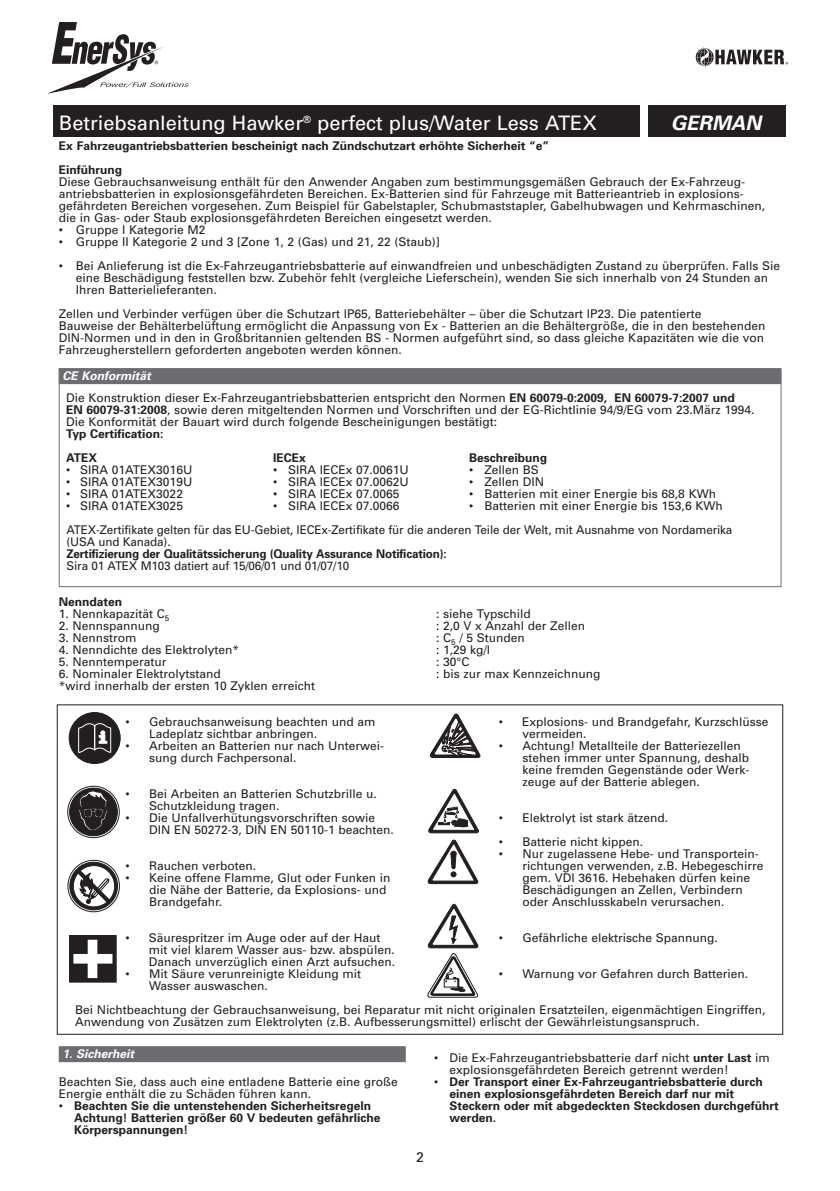
<style>
.page{position:relative;width:840px;height:1191px;background:#fff}
.page>*{position:absolute;margin:0;border:0;box-sizing:border-box;transform-origin:0 0}
.t1{font:20px "Univers";color:#fff}
.t2{font:italic 700 20px "Univers";color:#fff}
.t3{font:14px "Univers";color:#231f20}
.t4{font:12px/12px "Univers";color:#231f20}
.t5{font:700 12px/12px "Univers";color:#231f20}
.t6{font:italic 700 12px "Univers";color:#fff}
.s1{font-weight:700;font-style:italic;color:#fff}
.s2{font-weight:700}
.s3{font-weight:400}
</style>
<div class="page">
<div style="left:53px;top:106px;width:731px;height:31px;background:#231f20"></div>
<svg style="left:49px;top:22px;width:140px;height:72px"></svg>
<svg style="left:695px;top:47px;width:92px;height:20px"></svg>
<div style="left:639px;top:101px;width:8px;height:38px;background:#fff"></div>
<div style="left:69px;top:712px;width:51px;height:51px;background:#231f20;border-radius:50%"></div>
<div style="left:69px;top:712px;width:52px;height:52px;border:1px solid #231f20;border-radius:50%"></div>
<svg style="left:78px;top:723px;width:34px;height:30px"></svg>
<svg style="left:68px;top:786px;width:51px;height:51px"></svg>
<div style="left:67px;top:786px;width:52px;height:52px;border:1px solid #231f20;border-radius:50%"></div>
<div style="left:70px;top:788px;width:47px;height:47px;background:#231f20;border-radius:50%"></div>
<div style="left:69px;top:788px;width:48px;height:48px;border:1px solid #231f20;border-radius:50%"></div>
<svg style="left:79px;top:790px;width:28px;height:40px"></svg>
<svg style="left:68px;top:860px;width:51px;height:51px"></svg>
<div style="left:68px;top:860px;width:52px;height:52px;border:1px solid #231f20;border-radius:50%"></div>
<div style="left:70px;top:862px;width:47px;height:48px;background:#231f20;border-radius:50%"></div>
<div style="left:70px;top:862px;width:48px;height:48px;border:1px solid #231f20;border-radius:50%"></div>
<svg style="left:73px;top:865px;width:42px;height:42px"></svg>
<div style="left:73px;top:865px;width:42px;height:42px;border:1px solid #231f20;border-radius:50%"></div>
<svg style="left:77px;top:870px;width:33px;height:34px"></svg>
<div style="left:70px;top:935px;width:46px;height:47px;background:#231f20"></div>
<div style="left:69px;top:935px;width:48px;height:47px;border:1px solid #231f20"></div>
<svg style="left:73px;top:939px;width:39px;height:39px"></svg>
<svg style="left:429px;top:713px;width:51px;height:44px"></svg>
<svg style="left:427px;top:839px;width:51px;height:44px"></svg>
<svg style="left:428px;top:788px;width:51px;height:45px"></svg>
<svg style="left:427px;top:903px;width:51px;height:95px"></svg>
<div style="left:59px;top:1046px;width:346px;height:16px;background:#6c6d70"></div>
<div style="left:59px;top:368px;width:721px;height:16px;background:#6c6d70"></div>
<h1 class="t1" style="left:59px;top:115px;width:539px">Betriebsanleitung Hawker<sup>®</sup> perfect plus/Water Less ATEX</h1>
<p class="t5" style="left:59px;top:140px;width:491px">Ex Fahrzeugantriebsbatterien bescheinigt nach Zündschutzart erhöhte Sicherheit “e”</p>
<h1 class="t2" style="left:670px;top:115px;width:91px">GERMAN</h1>
<p class="t5" style="left:59px;top:164px;width:65px">Einführung</p>
<p class="t4" style="left:59px;top:176px;width:707px">Diese Gebrauchsanweisung enthält für den Anwender Angaben zum bestimmungsgemäßen Gebrauch der Ex-Fahrzeug&shy;antriebsbatterien in explosionsgefährdeten Bereichen. Ex-Batterien sind für Fahrzeuge mit Batterieantrieb in explosions&shy;gefährdeten Bereichen vorgesehen. Zum Beispiel für Gabelstapler, Schubmaststapler, Gabelhubwagen und Kehrmaschinen, die in Gas- oder Staub explosionsgefährdeten Bereichen eingesetzt werden.</p>
<p class="t4" style="left:59px;top:224px;width:148px">• Gruppe I Kategorie M2</p>
<p class="t4" style="left:59px;top:236px;width:382px">• Gruppe II Kategorie 2 und 3 [Zone 1, 2 (Gas) und 21, 22 (Staub)]</p>
<p class="t4" style="left:76px;top:260px;width:705px;text-indent:-17px">• Bei Anlieferung ist die Ex-Fahrzeugantriebsbatterie auf einwandfreien und unbeschädigten Zustand zu überprüfen. Falls Sie eine Beschädigung feststellen bzw. Zubehör fehlt (vergleiche Lieferschein), wenden Sie sich innerhalb von 24 Stunden an<br>Ihren Batterielieferanten.</p>
<p class="t4" style="left:59px;top:308px;width:707px">Zellen und Verbinder verfügen über die Schutzart IP65, Batteriebehälter – über die Schutzart IP23. Die patentierte<br>Bauweise der Behälterbelüftung ermöglicht die Anpassung von Ex - Batterien an die Behältergröße, die in den bestehenden DIN-Normen und in den in Großbritannien geltenden BS - Normen aufgeführt sind, so dass gleiche Kapazitäten wie die von Fahrzeugherstellern geforderten angeboten werden können.</p>
<p class="t4" style="left:62px;top:366px;width:673px;line-height:21.4px"><span class="s1">CE Konformität<br></span>Die Konstruktion dieser Ex-Fahrzeugantriebsbatterien entspricht den Normen <span class="s2">EN 60079-0:2009, EN 60079-7:2007 und</span></p>
<p class="t4" style="left:66px;top:404px;width:689px"><span class="s2">EN 60079-31:2008</span>, sowie deren mitgeltenden Normen und Vorschriften und der EG-Richtlinie 94/9/EG vom 23.März 1994.<br>Die Konformität der Bauart wird durch folgende Bescheinigungen bestätigt:</p>
<p class="t5" style="left:66px;top:422px;width:99px;line-height:24px">Typ Certification:<br>ATEX</p>
<p class="t5" style="left:273px;top:452px;width:34px">IECEx</p>
<p class="t5" style="left:468px;top:452px;width:79px">Beschreibung</p>
<p class="t4" style="left:66px;top:464px;width:128px">• SIRA 01ATEX3016U</p>
<p class="t4" style="left:273px;top:464px;width:137px">• SIRA IECEx 07.0061U</p>
<p class="t4" style="left:468px;top:464px;width:71px">• Zellen BS</p>
<p class="t4" style="left:66px;top:476px;width:128px">• SIRA 01ATEX3019U</p>
<p class="t4" style="left:273px;top:476px;width:137px">• SIRA IECEx 07.0062U</p>
<p class="t4" style="left:468px;top:476px;width:77px">• Zellen DIN</p>
<p class="t4" style="left:66px;top:488px;width:118px">• SIRA 01ATEX3022</p>
<p class="t4" style="left:273px;top:488px;width:128px">• SIRA IECEx 07.0065</p>
<p class="t4" style="left:468px;top:488px;width:248px">• Batterien mit einer Energie bis 68,8 KWh</p>
<p class="t4" style="left:66px;top:500px;width:118px">• SIRA 01ATEX3025</p>
<p class="t4" style="left:273px;top:500px;width:128px">• SIRA IECEx 07.0066</p>
<p class="t4" style="left:66px;top:494px;width:667px;line-height:24px;text-indent:402px">• Batterien mit einer Energie bis 153,6 KWh<br>ATEX-Zertifikate gelten für das EU-Gebiet, IECEx-Zertifikate für die anderen Teile der Welt, mit Ausnahme von Nordamerika</p>
<p class="t4" style="left:66px;top:536px;width:105px">(USA und Kanada).</p>
<p class="t5" style="left:66px;top:548px;width:381px">Zertifizierung der Qualitätssicherung (Quality Assurance Notification):</p>
<p class="t4" style="left:66px;top:560px;width:284px">Sira 01 ATEX M103 datiert auf 15/06/01 und 01/07/10</p>
<p class="t5" style="left:59px;top:596px;width:65px">Nenndaten</p>
<p class="t4" style="left:59px;top:608px;width:112px">1. Nennkapazität C<sub>5</sub></p>
<p class="t4" style="left:436px;top:608px;width:96px">: siehe Typschild</p>
<p class="t4" style="left:59px;top:620px;width:102px">2. Nennspannung</p>
<p class="t4" style="left:436px;top:620px;width:150px">: 2,0 V x Anzahl der Zellen</p>
<p class="t4" style="left:59px;top:632px;width:79px">3. Nennstrom</p>
<p class="t4" style="left:436px;top:632px;width:90px">: C<sub>5</sub> / 5 Stunden</p>
<p class="t4" style="left:59px;top:644px;width:182px">4. Nenndichte des Elektrolyten*</p>
<p class="t4" style="left:436px;top:644px;width:56px">: 1,29 kg/l</p>
<p class="t4" style="left:59px;top:656px;width:109px">5. Nenntemperatur</p>
<p class="t4" style="left:436px;top:656px;width:35px">: 30°C</p>
<p class="t4" style="left:59px;top:668px;width:163px">6. Nominaler Elektrolytstand</p>
<p class="t4" style="left:436px;top:668px;width:165px">: bis zur max Kennzeichnung</p>
<p class="t4" style="left:59px;top:680px;width:258px">*wird innerhalb der ersten 10 Zyklen erreicht</p>
<p class="t4" style="left:149px;top:716px;width:228px;text-indent:-24px">• Gebrauchsanweisung beachten und am<br>Ladeplatz sichtbar anbringen.</p>
<p class="t4" style="left:149px;top:740px;width:236px;text-indent:-24px">• Arbeiten an Batterien nur nach Unterwei&shy;sung durch Fachpersonal.</p>
<p class="t4" style="left:149px;top:788px;width:229px;text-indent:-24px">• Bei Arbeiten an Batterien Schutzbrille u.<br>Schutzkleidung tragen.</p>
<p class="t4" style="left:149px;top:812px;width:246px;text-indent:-24px">• Die Unfallverhütungsvorschriften sowie<br>DIN EN 50272-3, DIN EN 50110-1 beachten.</p>
<p class="t4" style="left:125px;top:860px;width:132px">• Rauchen verboten.</p>
<p class="t4" style="left:149px;top:872px;width:243px;text-indent:-24px">• Keine offene Flamme, Glut oder Funken in die Nähe der Batterie, da Explosions- und<br>Brandgefahr.</p>
<p class="t4" style="left:149px;top:932px;width:247px;text-indent:-23px">• Säurespritzer im Auge oder auf der Haut mit viel klarem Wasser aus- bzw. abspülen.<br>Danach unverzüglich einen Arzt aufsuchen.</p>
<p class="t4" style="left:149px;top:968px;width:213px;text-indent:-24px">• Mit Säure verunreinigte Kleidung mit<br>Wasser auswaschen.</p>
<p class="t4" style="left:522px;top:716px;width:247px;text-indent:-24px">• Explosions- und Brandgefahr, Kurzschlüsse vermeiden.</p>
<p class="t4" style="left:522px;top:740px;width:228px;text-indent:-24px">• Achtung! MetalIteile der Batteriezellen stehen immer unter Spannung, deshalb keine fremden Gegenstände oder Werk&shy;zeuge auf der Batterie ablegen.</p>
<p class="t4" style="left:498px;top:812px;width:171px">• Elektrolyt ist stark ätzend.</p>
<p class="t4" style="left:498px;top:836px;width:146px">• Batterie nicht kippen.</p>
<p class="t4" style="left:522px;top:848px;width:242px;text-indent:-24px">• Nur zugelassene Hebe- und Transportein&shy;richtungen verwenden, z.B. Hebegeschirre gem. VDI 3616. Hebehaken dürfen keine Beschädigungen an Zellen, Verbindern oder Anschlusskabeln verursachen.</p>
<p class="t4" style="left:498px;top:932px;width:220px">• Gefährliche elektrische Spannung.</p>
<p class="t4" style="left:498px;top:968px;width:251px">• Warnung vor Gefahren durch Batterien.</p>
<p class="t4" style="left:75px;top:1004px;width:691px">Bei Nichtbeachtung der Gebrauchsanweisung, bei Reparatur mit nicht originalen Ersatzteilen, eigenmächtigen Eingriffen,<br>Anwendung von Zusätzen zum Elektrolyten (z.B. Aufbesserungsmittel) erlischt der Gewährleistungsanspruch.</p>
<p class="t6" style="left:62px;top:1049px;width:73px">1. Sicherheit</p>
<p class="t4" style="left:59px;top:1076px;width:340px">Beachten Sie, dass auch eine entladene Batterie eine große<br>Energie enthält die zu Schäden führen kann.</p>
<p class="t5" style="left:74px;top:1100px;width:308px;text-indent:-15px"><span class="s3">•</span> Beachten Sie die untenstehenden Sicherheitsregeln<br>Achtung! Batterien größer 60 V bedeuten gefährliche<br>Körperspannungen!</p>
<p class="t4" style="left:449px;top:1052px;width:321px;text-indent:-15px">• Die Ex-Fahrzeugantriebsbatterie darf nicht <span class="s2">unter Last</span> im explosionsgefährdeten Bereich getrennt werden!</p>
<p class="t5" style="left:449px;top:1076px;width:331px;text-indent:-15px"><span class="s3">•</span> Der Transport einer Ex-Fahrzeugantriebsbatterie durch einen explosionsgefährdeten Bereich darf nur mit Steckern oder mit abgedeckten Steckdosen durchgeführt werden.</p>
<p class="t3" style="left:416px;top:1151px;width:9px">2</p>
</div>
